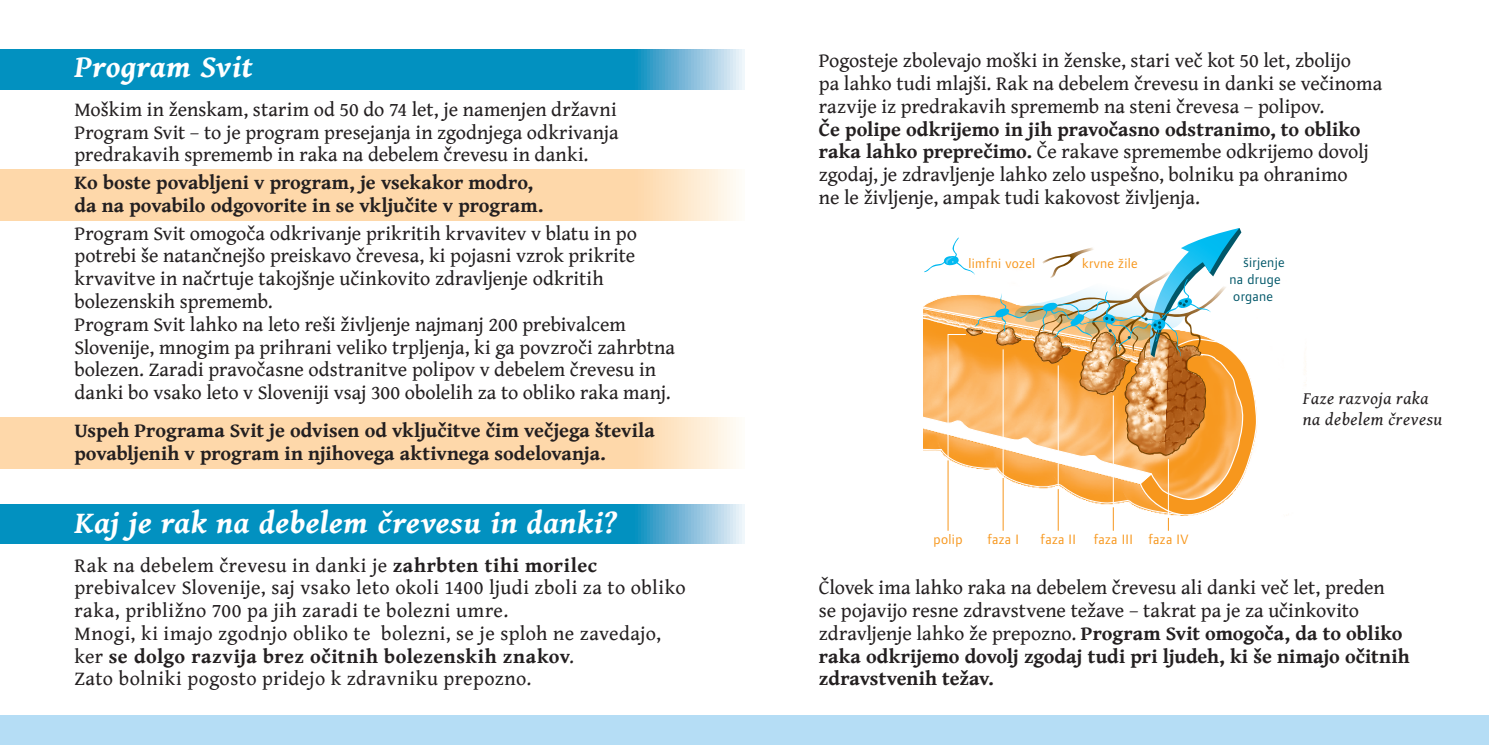
<style>
.page{position:relative;width:1489px;height:745px;background:#fff}
.page>*{position:absolute;margin:0;border:0;box-sizing:border-box;transform-origin:0 0}
.t1{font:italic 700 31.5px "Gentium Book Basic";letter-spacing:.02em;color:#fff}
.t2{font:20.12px/22.8px "Gentium Book Basic";color:#231f20}
.t3{font:20.12px/22.8px "Gentium Book Basic";letter-spacing:.02em;color:#231f20}
.t4{font:700 20.12px/22.8px "Gentium Book Basic";letter-spacing:-.005em;color:#231f20}
.t5{font:italic 17.5px/21px "Gentium Book Basic";letter-spacing:.03em;color:#231f20}
.t6{font:14px "Form B Usans book+sc+osf";letter-spacing:.025em;color:#f7971d}
.t7{font:14px/16.8px "Form B Usans book+sc+osf";letter-spacing:.025em;color:#005769}
.s1{font-weight:700}
</style>
<div class="page">
<svg style="left:0;top:50px;width:744px;height:39px;background:#1497c4"></svg>
<svg style="left:0;top:504px;width:744px;height:39px;background:#1497c4"></svg>
<svg style="left:0;top:169px;width:736px;height:51px;background:#fedaae"></svg>
<svg style="left:0;top:417px;width:736px;height:51px;background:#fedaae"></svg>
<div style="left:0;top:714px;width:1488px;height:30px;background:#b5ddf5"></div>
<svg style="left:923px;top:228px;width:334px;height:303px"></svg>
<hr style="left:1057px;top:489px;width:1px;height:41px;background:#f7971d">
<hr style="left:1002px;top:477px;width:1px;height:53px;background:#f7971d">
<hr style="left:947px;top:460px;width:1px;height:70px;background:#f7971d">
<h1 class="t1" style="left:74px;top:43px;width:179px">Program Svit</h1>
<p class="t2" style="left:74px;top:97px;width:545px;text-align:justify">Moškim in ženskam, starim od 50 do 74 let, je namenjen državni Program Svit – to je program presejanja in zgodnjega odkrivanja predrakavih sprememb in raka na debelem črevesu in danki.</p>
<p class="t4" style="left:74px;top:170px;width:470px">Ko boste povabljeni v program, je vsekakor modro, da na povabilo odgovorite in se vključite v program.</p>
<p class="t2" style="left:74px;top:221px;width:602px">Program Svit omogoča odkrivanje prikritih krvavitev v blatu in po potrebi še natančnejšo preiskavo črevesa, ki pojasni vzrok prikrite krvavitve in načrtuje takojšnje učinkovito zdravljenje odkritih bolezenskih sprememb.<br>Program Svit lahko na leto reši življenje najmanj 200 prebivalcem Slovenije, mnogim pa prihrani veliko trpljenja, ki ga povzroči zahrbtna bolezen. Zaradi pravočasne odstranitve polipov v debelem črevesu in danki bo vsako leto v Sloveniji vsaj 300 obolelih za to obliko raka manj.</p>
<p class="t4" style="left:74px;top:418px;width:582px">Uspeh Programa Svit je odvisen od vključitve čim večjega števila povabljenih v program in njihovega aktivnega sodelovanja.</p>
<h1 class="t1" style="left:74px;top:499px;width:544px">Kaj je rak na debelem črevesu in danki?</h1>
<p class="t3" style="left:74px;top:552px;width:613px">Rak na debelem črevesu in danki je <span class="s1">zahrbten tihi morilec </span>prebivalcev Slovenije, saj vsako leto okoli 1400 ljudi zboli za to obliko raka, približno 700 pa jih zaradi te bolezni umre.<br>Mnogi, ki imajo zgodnjo obliko te bolezni, se je sploh ne zavedajo, ker <span class="s1">se dolgo razvija brez očitnih bolezenskih znakov</span>.<br>Zato bolniki pogosto pridejo k zdravniku prepozno.</p>
<p class="t2" style="left:819px;top:49px;width:564px">Pogosteje zbolevajo moški in ženske, stari več kot 50 let, zbolijo<br>pa lahko tudi mlajši. Rak na debelem črevesu in danki se večinoma razvije iz predrakavih sprememb na steni črevesa – polipov.</p>
<p class="t2" style="left:819px;top:117px;width:551px"><span class="s1">Če polipe odkrijemo in jih pravočasno odstranimo, to obliko raka lahko preprečimo.</span> Če rakave spremembe odkrijemo dovolj zgodaj, je zdravljenje lahko zelo uspešno, bolniku pa ohranimo ne le življenje, ampak tudi kakovost življenja.</p>
<p class="t6" style="left:968px;top:255px;width:68px">limfni vozel</p>
<p class="t6" style="left:1082px;top:255px;width:57px">krvne žile</p>
<p class="t7" style="left:1229px;top:254px;width:57px;text-indent:14px">širjenje na druge organe</p>
<p class="t5" style="left:1302px;top:387px;width:141px">Faze razvoja raka na debelem črevesu</p>
<p class="t6" style="left:933px;top:531px;width:30px">polip</p>
<p class="t6" style="left:987px;top:531px;width:33px">faza I</p>
<p class="t6" style="left:1040px;top:531px;width:37px">faza II</p>
<p class="t6" style="left:1093px;top:531px;width:96px">faza III faza IV</p>
<p class="t2" style="left:819px;top:575px;width:592px">Človek ima lahko raka na debelem črevesu ali danki več let, preden<br>se pojavijo resne zdravstvene težave – takrat pa je za učinkovito zdravljenje lahko že prepozno. <span class="s1">Program Svit omogoča, da to obliko raka odkrijemo dovolj zgodaj tudi pri ljudeh, ki še nimajo očitnih zdravstvenih težav.</span></p>
</div>
